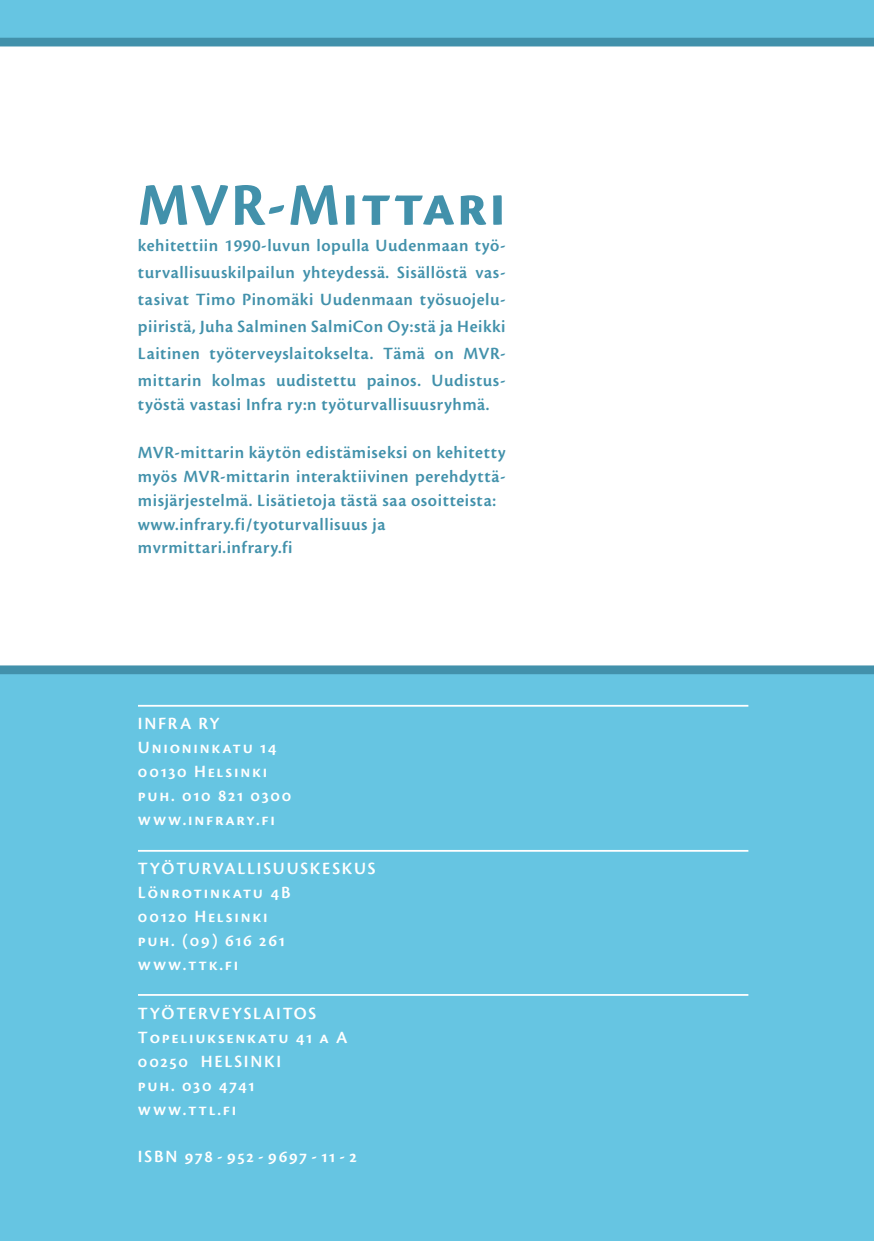
<style>
.page{position:relative;width:874px;height:1241px;background:#fff}
.page>*{position:absolute;margin:0;border:0;box-sizing:border-box;transform-origin:0 0}
.t1{font:62.82px "Cronos MM SC";letter-spacing:.035em;color:#4291ab}
.t2{font:17.85px/26.9px "Cronos MM";letter-spacing:.03em;color:#4291ab;text-align:justify}
.t3{font:17.85px/24px "Cronos MM SC";letter-spacing:.1em;color:#fff}
</style>
<div class="page">
<div style="left:0;top:670px;width:873px;height:570px;background:#66c5e2"></div>
<hr style="left:138px;top:704px;width:610px;height:2px;background:#fff">
<div style="left:0;top:665px;width:873px;height:9px;background:#4291ab"></div>
<div style="left:0;top:0;width:873px;height:42px;background:#66c5e2"></div>
<div style="left:0;top:38px;width:873px;height:8px;background:#4291ab"></div>
<hr style="left:138px;top:849px;width:610px;height:2px;background:#fff">
<hr style="left:138px;top:993px;width:610px;height:2px;background:#fff">
<h1 class="t1" style="left:138px;top:172px;width:369px">MVR-Mittari</h1>
<p class="t2" style="left:138px;top:233px;width:369px">kehitettiin 1990-luvun lopulla Uudenmaan työ&shy;turvallisuuskilpailun yhteydessä. Sisällöstä vas&shy;tasivat Timo Pinomäki Uudenmaan työsuojelu&shy;piiristä, Juha Salminen SalmiCon Oy:stä ja Heikki Laitinen työterveyslaitokselta. Tämä on MVR&shy;mittarin kolmas uudistettu- painos. Uudistus-</p>
<p class="t2" style="left:138px;top:391px;width:353px">työstä vastasi Infra ry:n työturvallisuusryhmä.</p>
<p class="t2" style="left:138px;top:440px;width:369px;line-height:24px;text-align:left">MVR-mittarin käytön edistämiseksi on kehitetty myös MVR-mittarin interaktiivinen perehdyttä&shy;misjärjestelmä. Lisätietoja tästä saa osoitteista-: www.infrary.fi/tyoturvallisuus ja mvrmittari.infrary.fi</p>
<p class="t3" style="left:138px;top:711px;width:155px">Infra ry<br>Unioninkatu 14<br>00130 Helsinki puh. 010 821 0300 www.infrary.fi</p>
<p class="t3" style="left:138px;top:856px;width:239px">Työtu rvalli suuske skus<br>Lönrotinkatu 4B<br>00120 Helsinki<br>puh. (09) 616 261 www.ttk.fi</p>
<p class="t3" style="left:138px;top:1001px;width:211px">Työte rveyslaitos<br>Topeliuksenkatu 41 a A<br>00250 HELSINKI<br>puh. 030 4741 www.ttl.fi</p>
<p class="t3" style="left:138px;top:1144px;width:220px">ISBN 978 - 952 - 9697 - 11 - 2</p>
</div>
